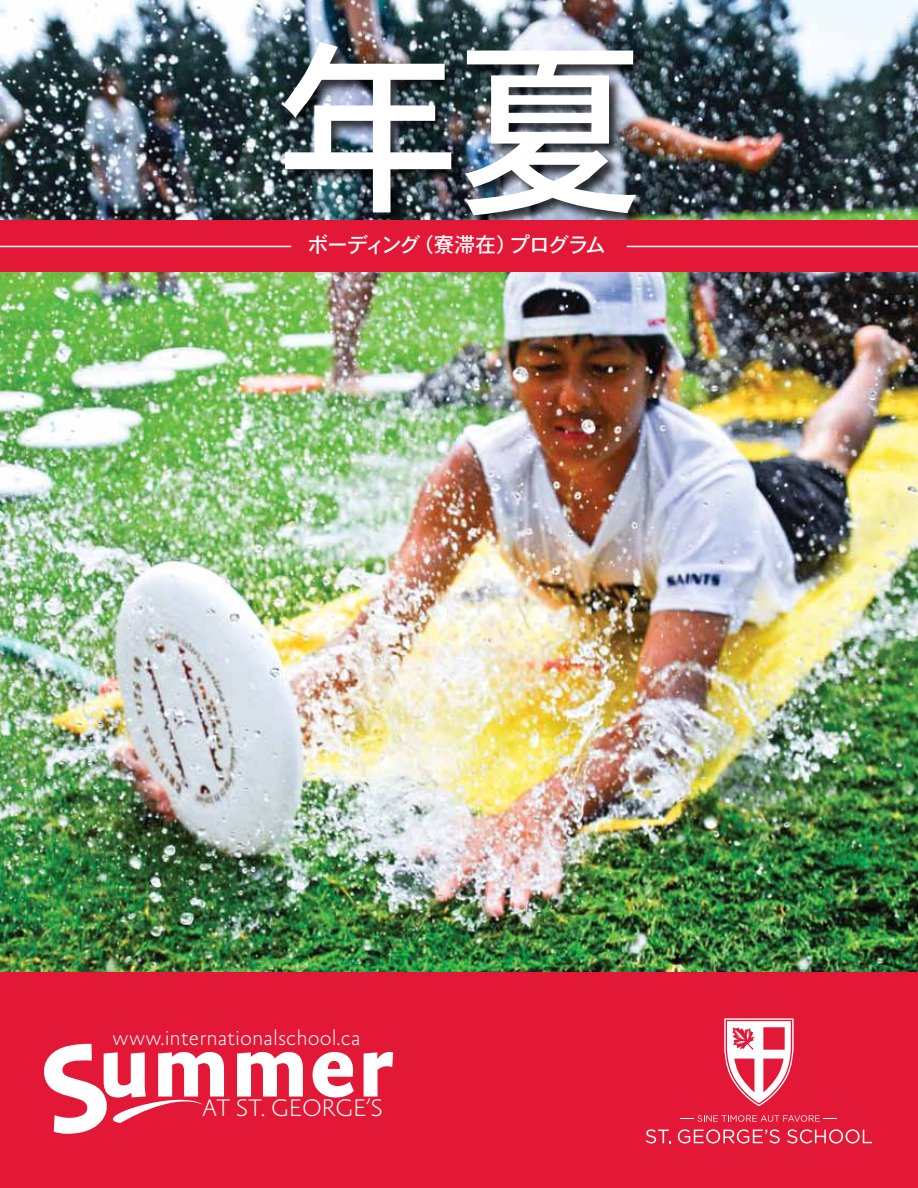
<style>
.page{position:relative;width:918px;height:1188px;background:#fff}
.page>*{position:absolute;margin:0;border:0;box-sizing:border-box;transform-origin:0 0}
.t1{font:187.5px "Osaka";color:#fff}
.t2{font:700 98.55px "Absara Sans OT";color:#fff}
.t3{font:100 24.3px "Absara Sans OT";color:#fff}
.t4{font:100 21.9px "Absara Sans OT";color:#fff}
.t5{font:21px "Osaka";letter-spacing:-.08em;color:#fff}
</style>
<div class="page">
<img style="left:0;top:0;width:918px;height:972px">
<div style="left:283px;top:42px;width:367px;height:187px;background:#000;opacity:.75"></div>
<div style="left:0;top:221px;width:918px;height:51px;background:#e31837"></div>
<div style="left:0;top:972px;width:918px;height:216px;background:#e31837"></div>
<svg style="left:646px;top:1129px;width:24px;height:14px"></svg>
<svg style="left:678px;top:1129px;width:102px;height:15px"></svg>
<svg style="left:787px;top:1129px;width:85px;height:15px"></svg>
<svg style="left:724px;top:1018px;width:70px;height:88px"></svg>
<svg style="left:681px;top:1115px;width:155px;height:7px"></svg>
<hr style="left:0;top:246px;width:291px;height:1px;background:#fff">
<hr style="left:627px;top:246px;width:291px;height:1px;background:#fff">
<svg style="left:112px;top:1099px;width:91px;height:24px"></svg>
<h1 class="t1" style="left:274px;top:7px;width:372px">年夏</h1>
<p class="t5" style="left:308px;top:231px;width:300px">ボーディング（寮滞在）プログラム</p>
<p class="t4" style="left:112px;top:1027px;width:250px">www.internationalschool.ca</p>
<h2 class="t2" style="left:97px;top:1012px;width:299px">ummer</h2>
<p class="t3" style="left:202px;top:1096px;width:182px">AT ST. GEORGE’S</p>
</div>
